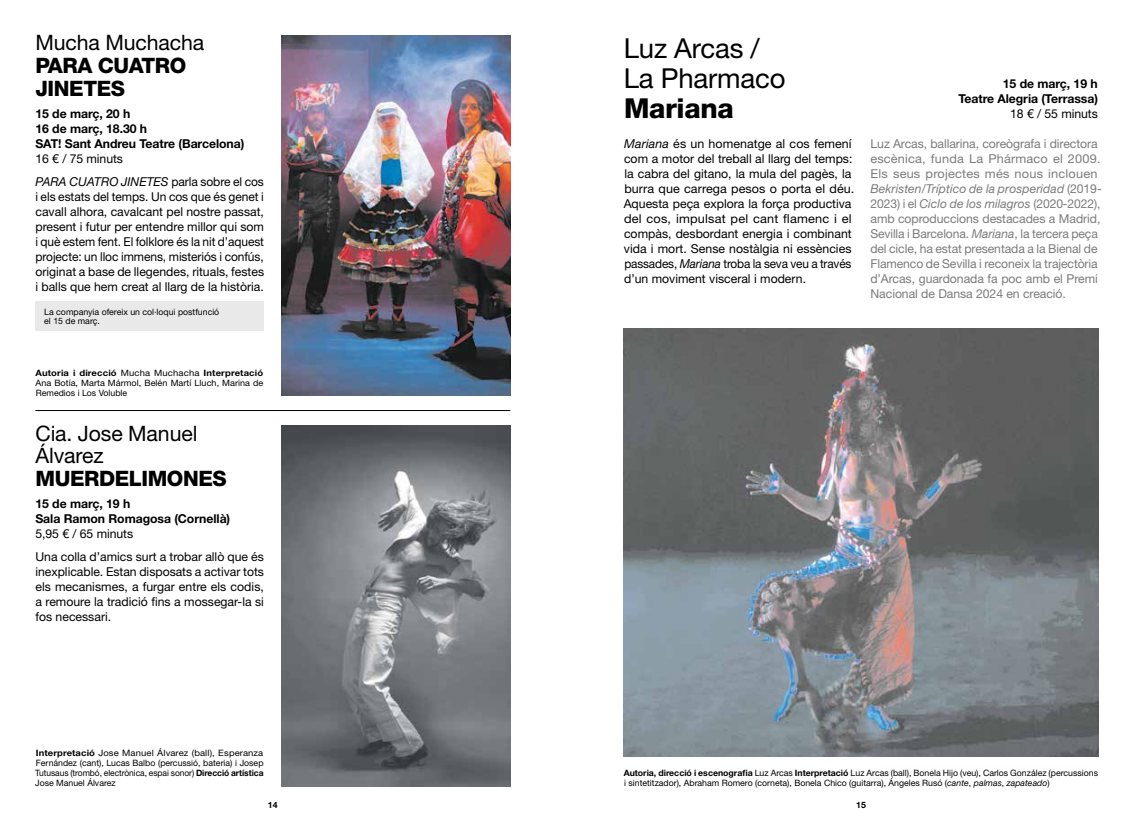
<style>
.page{position:relative;width:1134px;height:830px;background:#fff}
.page>*{position:absolute;margin:0;border:0;box-sizing:border-box;transform-origin:0 0}
.t1{font:27.5px/30px "Helvetica Neue LT Std";letter-spacing:-.005em;color:#000}
.t2{font:800 27.5px "Helvetica Neue LT Std";letter-spacing:-.01em;color:#000}
.t3{font:21.25px/22.5px "Helvetica Neue LT Std";letter-spacing:-.005em;color:#000}
.t4{font:800 21.25px/22.5px "Helvetica Neue LT Std";letter-spacing:-.02em;color:#000}
.t5{font:12.25px/15px "Helvetica Neue LT Std";color:#000}
.t6{font:12.25px/15px "Helvetica Neue LT Std";letter-spacing:-.005em;color:#7c7b7b}
.t7{font:700 12.25px/15px "Helvetica Neue LT Std";letter-spacing:-.005em;color:#000}
.t8{font:8.75px/10px "Helvetica Neue LT Std";color:#000;text-align:justify;scale:1.08 1}
.t9{font:8.75px/8.8px "Helvetica Neue LT Std";color:#000}
.t10{font:700 8.75px "Helvetica Neue LT Std";color:#000}
.s1{font-style:italic}
.s2{font-weight:700}
</style>
<div class="page">
<hr style="left:35px;top:410px;width:475px;height:1px;background:#000">
<div style="left:35px;top:302px;width:229px;height:29px;background:#e9e9e9"></div>
<img style="left:624px;top:328px;width:474px;height:427px">
<img style="left:282px;top:35px;width:228px;height:360px">
<img style="left:282px;top:425px;width:228px;height:360px">
<h2 class="t3" style="left:35px;top:31px;width:170px">Mucha Muchacha</h2>
<h2 class="t4" style="left:35px;top:54px;width:152px">PARA CUATRO<br>JINETES</h2>
<p class="t7" style="left:35px;top:106px;width:210px">15 de març, 20 h<br>16 de març, 18.30 h<br>SAT! Sant Andreu Teatre (Barcelona)</p>
<p class="t5" style="left:35px;top:147px;width:230px;line-height:22.5px">16 € / 75 minuts<br><span class="s1">PARA CUATRO JINETES</span> parla sobre el cos</p>
<p class="t5" style="left:35px;top:188px;width:230px;text-align:justify">i els estats del temps. Un cos que és genet i cavall alhora, cavalcant pel nostre passat, present i futur per entendre millor qui som i què estem fent. El folklore és la nit d’aquest projecte: un lloc immens, misteriós i confús, originat a base de llegendes, rituals, festes i balls que hem creat al llarg de la història.</p>
<p class="t9" style="left:44px;top:307px;width:177px">La companyia ofereix un col·loqui postfunció el 15 de març.</p>
<p class="t8" style="left:35px;top:367px;width:213px"><span class="s2">Autoria i direcció</span> Mucha Muchacha <span class="s2">Interpretació </span>Ana Botía, Marta Mármol, Belén Martí Lluch, Marina de Remedios i Los Voluble</p>
<h2 class="t3" style="left:35px;top:421px;width:163px">Cia. Jose Manuel<br>Álvarez</h2>
<h2 class="t4" style="left:35px;top:467px;width:193px">MUERDELIMONES</h2>
<p class="t7" style="left:35px;top:496px;width:196px">15 de març, 19 h<br>Sala Ramon Romagosa (Cornellà)</p>
<p class="t5" style="left:35px;top:522px;width:230px;line-height:22.5px">5,95 € / 65 minuts<br>Una colla d’amics surt a trobar allò que és</p>
<p class="t5" style="left:35px;top:563px;width:230px;text-align:justify">inexplicable. Estan disposats a activar tots els mecanismes, a furgar entre els codis, a remoure la tradició fins a mossegar-la si fos necessari.</p>
<p class="t8" style="left:35px;top:747px;width:213px"><span class="s2">Interpretació</span> Jose Manuel Álvarez (ball), Esperanza Fernández (cant), Lucas Balbo (percussió, bateria) i Josep Tutusaus (trombó, electrònica, espai sonor) <span class="s2">Direcció artística </span>Jose Manuel Álvarez</p>
<h1 class="t1" style="left:624px;top:33px;width:163px">Luz Arcas /<br>La Pharmaco</h1>
<h1 class="t2" style="left:624px;top:92px;width:111px">Mariana</h1>
<p class="t5" style="left:624px;top:136px;width:232px"><span class="s1">Mariana</span> és un homenatge al cos femení com a motor del treball al llarg del temps: la cabra del gitano, la mula del pagès, la burra que carrega pesos o porta el déu.<br>Aquesta peça explora la força productiva del cos, impulsat pel cant flamenc i el compàs, desbordant energia i combinant vida i mort. Sense nostàlgia ni essències passades, <span class="s1">Mariana</span> troba la seva veu a través d’un moviment visceral i modern.</p>
<p class="t6" style="left:870px;top:136px;width:233px">Luz Arcas, ballarina, coreògrafa i directora escènica, funda La Phármaco el 2009.<br>Els seus projectes més nous inclouen <span class="s1">Bekristen/Tríptico de la prosperidad</span> (2019- 2023) i el <span class="s1">Ciclo de los milagros</span> (2020-2022), amb coproduccions destacades a Madrid, Sevilla i Barcelona. <span class="s1">Mariana</span>, la tercera peça del cicle, ha estat presentada a la Bienal de Flamenco de Sevilla i reconeix la trajectòria d’Arcas, guardonada fa poc amb el Premi Nacional de Dansa 2024 en creació.</p>
<p class="t7" style="left:958px;top:76px;width:141px;text-align:right">15 de març, 19 h<br>Teatre Alegria (Terrassa)</p>
<p class="t5" style="left:1010px;top:106px;width:89px">18 € / 55 minuts</p>
<p class="t9" style="left:624px;top:767px;width:476px;line-height:10px"><span class="s2">Autoria, direcció i escenografia</span> Luz Arcas <span class="s2">Interpretació</span> Luz Arcas (ball), Bonela Hijo (veu), Carlos González (percussions i sintetitzador), Abraham Romero (corneta), Bonela Chico (guitarra), Ángeles Rusó (<span class="s1">cante</span>, <span class="s1">palmas</span>, <span class="s1">zapateado</span>)</p>
<p class="t10" style="left:268px;top:799px;width:11px">14</p>
<p class="t10" style="left:856px;top:799px;width:11px">15</p>
</div>
